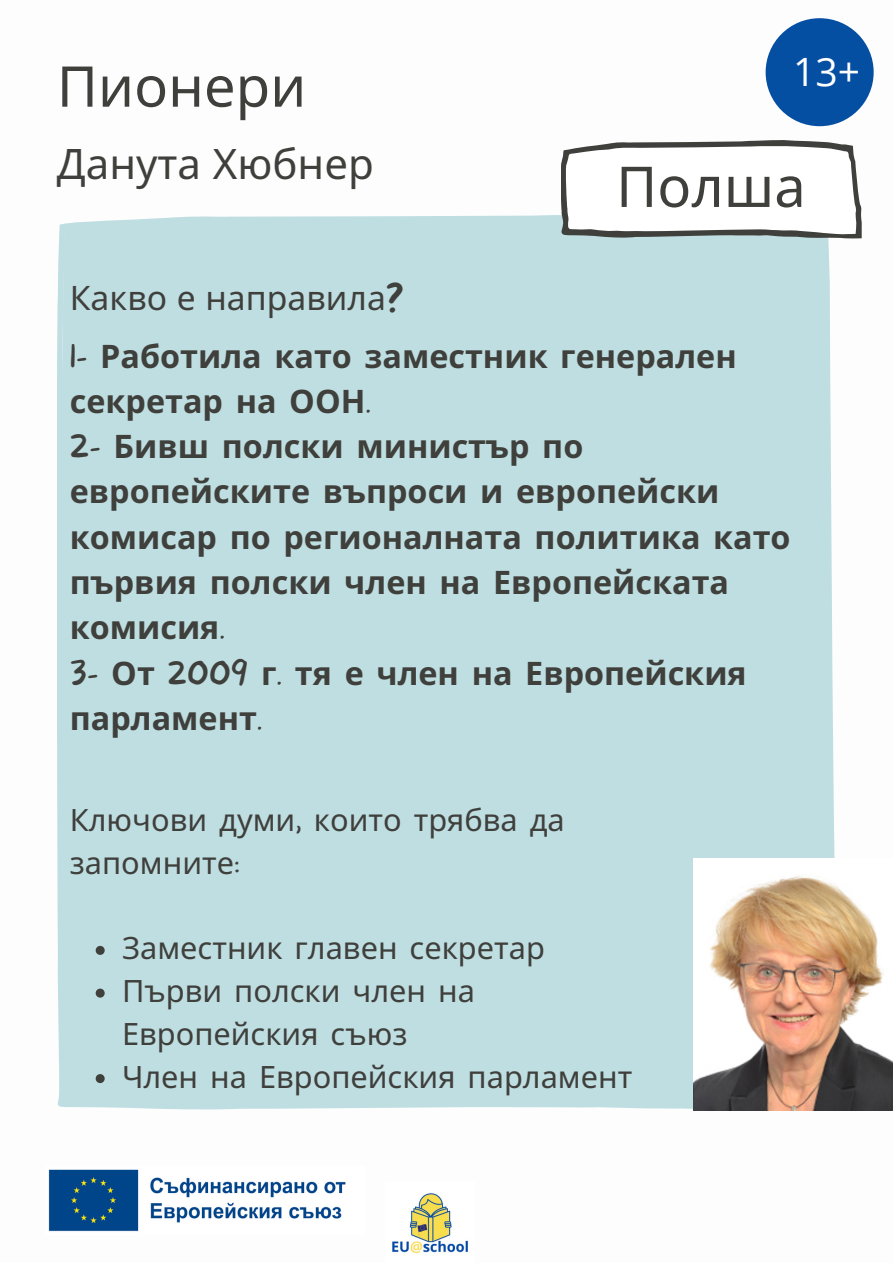
<style>
.page{position:relative;width:893px;height:1264px;background:#fff}
.page>*{position:absolute;margin:0;border:0;box-sizing:border-box;transform-origin:0 0}
.t1{font:56.25px "Noto Sans";color:#3f3f3c}
.t2{font:42px "Noto Sans";color:#3f3f3c}
.t3{font:39px "Open Sans";color:#fff}
.t4{font:33.75px "Noto Sans";color:#3f3f3c}
.t5{font:700 32.25px/45.3px "Noto Sans";color:#3f3f3c}
.t6{font:30.75px/42.8px "Noto Sans";color:#3f3f3c}
.s1{font-family:"More Sugar"}
.s2{font-family:"More Sugar";font-weight:100}
</style>
<div class="page">
<div style="left:57px;top:215px;width:778px;height:895px;background:#bfdee1"></div>
<svg style="left:560px;top:140px;width:301px;height:99px"></svg>
<img style="left:392px;top:1193px;width:76px;height:61px">
<img style="left:693px;top:858px;width:199px;height:252px">
<svg style="left:96px;top:945px;width:9px;height:9px"></svg>
<svg style="left:96px;top:988px;width:9px;height:9px"></svg>
<svg style="left:96px;top:1074px;width:9px;height:9px"></svg>
<div style="left:765px;top:18px;width:108px;height:108px;background:#054fa3;border-radius:50%"></div>
<img style="left:48px;top:1169px;width:298px;height:63px">
<p class="t1" style="left:57px;top:47px;width:251px">Пионери</p>
<p class="t2" style="left:57px;top:134px;width:318px">Данута Хюбнер</p>
<p class="t4" style="left:70px;top:273px;width:336px">Какво е направила<span class="s1">?</span></p>
<p class="t3" style="left:793px;top:44px;width:68px">13+</p>
<p class="t1" style="left:616px;top:147px;width:191px">Полша</p>
<p class="t5" style="left:70px;top:332px;width:668px"><span class="s2">1-</span> Работила като заместник генерален секретар на ООН<span class="s2">.</span></p>
<p class="t5" style="left:70px;top:423px;width:722px"><span class="s2">2-</span> Бивш полски министър по европейските въпроси и европейски комисар по регионалната политика като първия полски член на Европейската комисия<span class="s2">.</span></p>
<p class="t5" style="left:70px;top:649px;width:678px"><span class="s2">3-</span> От <span class="s2">2009</span> г<span class="s2">.</span> тя е член на Европейския парламент<span class="s2">.</span></p>
<p class="t6" style="left:70px;top:797px;width:496px">Ключови думи<span class="s2">,</span> които трябва да запомните<span class="s2">:</span></p>
<p class="t6" style="left:122px;top:926px;width:424px">Заместник главен секретар</p>
<p class="t6" style="left:122px;top:968px;width:354px">Първи полски член на<br>Европейския съюз</p>
<p class="t6" style="left:122px;top:1054px;width:512px">Член на Европейския парламент</p>
</div>
